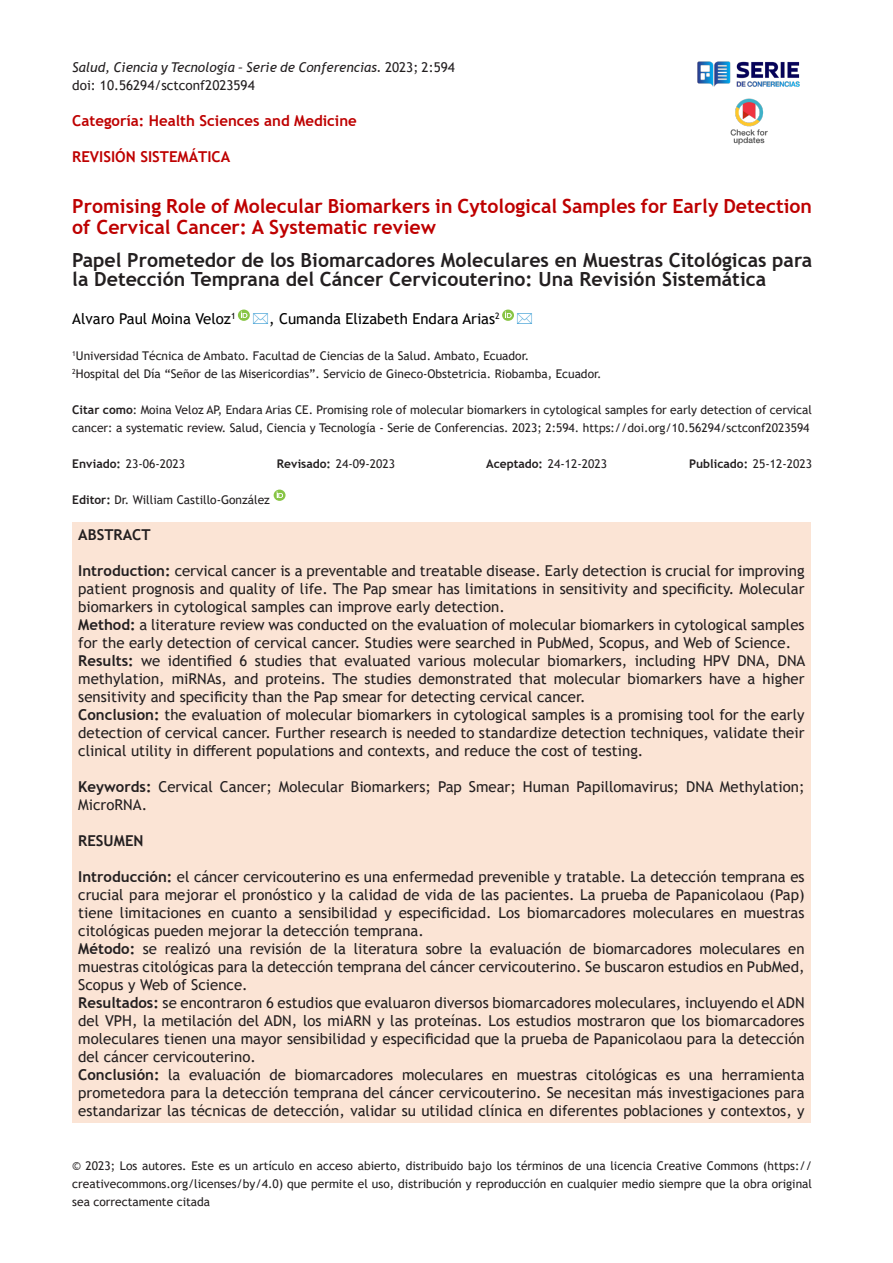
<style>
.page{position:relative;width:893px;height:1263px;background:#fff}
.page>*{position:absolute;margin:0;border:0;box-sizing:border-box;transform-origin:0 0}
.t1{font:700 19.5px/19.5px "Trebuchet MS";color:#231f20}
.t2{font:700 19.5px/21px "Trebuchet MS";color:#be0000}
.t3{font:15px/18px "Trebuchet MS";color:#231f20;text-align:justify}
.t4{font:700 15px "Trebuchet MS";color:#be0000}
.t5{font:15px "Trebuchet MS";color:#000}
.t6{font:700 15px "Trebuchet MS";color:#231f20}
.t7{font:italic 13.5px "Trebuchet MS";color:#231f20}
.t8{font:13.5px "Trebuchet MS";color:#231f20}
.t9{font:12px/18px "Trebuchet MS";color:#231f20;text-align:justify}
.t10{font:700 12px "Trebuchet MS";color:#231f20}
.s1{font-style:normal}
.s2{font-weight:700}
.s3{font-weight:400}
</style>
<div class="page">
<img style="left:697px;top:61px;width:103px;height:26px">
<img style="left:730px;top:98px;width:38px;height:47px">
<div style="left:72px;top:522px;width:739px;height:600px;background:#fbe4d5"></div>
<svg style="left:274px;top:490px;width:12px;height:11px"></svg>
<svg style="left:238px;top:310px;width:12px;height:11px"></svg>
<svg style="left:502px;top:310px;width:12px;height:11px"></svg>
<p class="t7" style="left:72px;top:59px;width:384px">Salud, Ciencia y Tecnología – Serie de Conferencias. <span class="s1">2023; 2:594</span></p>
<p class="t8" style="left:72px;top:77px;width:184px">doi: 10.56294/sctconf2023594</p>
<p class="t4" style="left:72px;top:111px;width:286px">Categoría: Health Sciences and Medicine</p>
<p class="t4" style="left:72px;top:147px;width:160px">REVISIÓN SISTEMÁTICA</p>
<p class="t2" style="left:72px;top:195px;width:741px">Promising Role of Molecular Biomarkers in Cytological Samples for Early Detection of Cervical Cancer: A Systematic review</p>
<p class="t1" style="left:72px;top:250px;width:741px">Papel Prometedor de los Biomarcadores Moleculares en Muestras Citológicas para la Detección Temprana del Cáncer Cervicouterino: Una Revisión Sistemática</p>
<p class="t5" style="left:72px;top:309px;width:165px">Alvaro Paul Moina Veloz<sup>1</sup></p>
<p class="t5" style="left:269px;top:309px;width:232px">, Cumanda Elizabeth Endara Arias<sup>2</sup></p>
<p class="t9" style="left:72px;top:347px;width:458px"><sup>1</sup>Universidad Técnica de Ambato. Facultad de Ciencias de la Salud. Ambato, Ecuador.</p>
<p class="t9" style="left:72px;top:365px;width:531px"><sup>2</sup>Hospital del Día “Señor de las Misericordias”. Servicio de Gineco-Obstetricia. Riobamba, Ecuador.</p>
<p class="t9" style="left:72px;top:401px;width:741px"><span class="s2">Citar como</span>: Moina Veloz AP, Endara Arias CE. Promising role of molecular biomarkers in cytological samples for early detection of cervical cancer: a systematic review. Salud, Ciencia y Tecnología - Serie de Conferencias. 2023; 2:594. https://doi.org/10.56294/sctconf2023594</p>
<p class="t9" style="left:72px;top:455px;width:114px"><span class="s2">Enviado:</span> 23-06-2023</p>
<p class="t9" style="left:277px;top:455px;width:120px"><span class="s2">Revisado:</span> 24-09-2023</p>
<p class="t9" style="left:486px;top:455px;width:122px"><span class="s2">Aceptado:</span> 24-12-2023</p>
<p class="t10" style="left:689px;top:456px;width:124px">Publicado: <span class="s3">25-12-2023</span></p>
<p class="t9" style="left:72px;top:491px;width:199px"><span class="s2">Editor:</span> Dr. William Castillo-González</p>
<p class="t6" style="left:78px;top:525px;width:74px">ABSTRACT</p>
<p class="t3" style="left:78px;top:562px;width:728px"><span class="s2">Introduction:</span> cervical cancer is a preventable and treatable disease. Early detection is crucial for improving patient prognosis and quality of life. The Pap smear has limitations in sensitivity and specificity. Molecular biomarkers in cytological samples can improve early detection.</p>
<p class="t3" style="left:78px;top:616px;width:728px"><span class="s2">Method:</span> a literature review was conducted on the evaluation of molecular biomarkers in cytological samples for the early detection of cervical cancer. Studies were searched in PubMed, Scopus, and Web of Science.</p>
<p class="t3" style="left:78px;top:652px;width:729px"><span class="s2">Results:</span> we identified 6 studies that evaluated various molecular biomarkers, including HPV DNA, DNA methylation, miRNAs, and proteins. The studies demonstrated that molecular biomarkers have a higher sensitivity and specificity than the Pap smear for detecting cervical cancer.</p>
<p class="t3" style="left:78px;top:706px;width:728px"><span class="s2">Conclusion:</span> the evaluation of molecular biomarkers in cytological samples is a promising tool for the early detection of cervical cancer. Further research is needed to standardize detection techniques, validate their clinical utility in different populations and contexts, and reduce the cost of testing.</p>
<p class="t3" style="left:78px;top:778px;width:728px"><span class="s2">Keywords:</span> Cervical Cancer; Molecular Biomarkers; Pap Smear; Human Papillomavirus; DNA Methylation;<br>MicroRNA.</p>
<p class="t6" style="left:78px;top:831px;width:67px">RESUMEN</p>
<p class="t3" style="left:78px;top:868px;width:728px"><span class="s2">Introducción:</span> el cáncer cervicouterino es una enfermedad prevenible y tratable. La detección temprana es crucial para mejorar el pronóstico y la calidad de vida de las pacientes. La prueba de Papanicolaou (Pap) tiene limitaciones en cuanto a sensibilidad y especificidad. Los biomarcadores moleculares en muestras citológicas pueden mejorar la detección temprana.</p>
<p class="t3" style="left:78px;top:940px;width:728px"><span class="s2">Método:</span> se realizó una revisión de la literatura sobre la evaluación de biomarcadores moleculares en muestras citológicas para la detección temprana del cáncer cervicouterino. Se buscaron estudios en PubMed, Scopus y Web of Science.</p>
<p class="t3" style="left:78px;top:994px;width:728px"><span class="s2">Resultados:</span> se encontraron 6 estudios que evaluaron diversos biomarcadores moleculares, incluyendo el ADN del VPH, la metilación del ADN, los miARN y las proteínas. Los estudios mostraron que los biomarcadores moleculares tienen una mayor sensibilidad y especificidad que la prueba de Papanicolaou para la detección del cáncer cervicouterino.</p>
<p class="t3" style="left:78px;top:1066px;width:728px"><span class="s2">Conclusión:</span> la evaluación de biomarcadores moleculares en muestras citológicas es una herramienta prometedora para la detección temprana del cáncer cervicouterino. Se necesitan más investigaciones para estandarizar las técnicas de detección, validar su utilidad clínica en diferentes poblaciones y contextos, y</p>
<p class="t9" style="left:72px;top:1157px;width:741px">© 2023; Los autores. Este es un artículo en acceso abierto, distribuido bajo los términos de una licencia Creative Commons (https:// creativecommons.org/licenses/by/4.0) que permite el uso, distribución y reproducción en cualquier medio siempre que la obra original sea correctamente citada</p>
</div>
